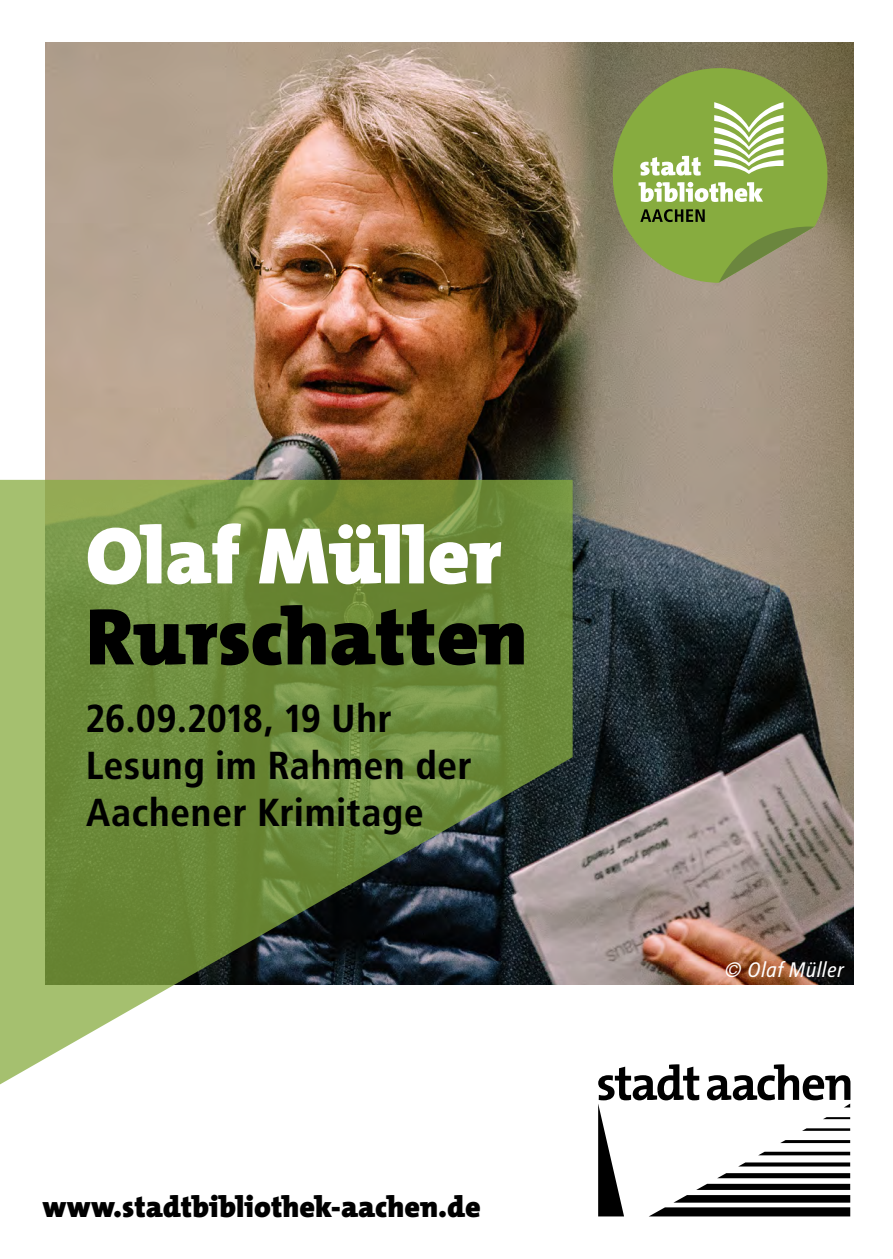
<style>
.page{position:relative;width:893px;height:1259px;background:#fff}
.page>*{position:absolute;margin:0;border:0;box-sizing:border-box;transform-origin:0 0}
.t1{font:900 81px "The Mix Os F";color:#000}
.t2{font:900 81px "The Mix Os F";color:#fff}
.t3{font:700 39px/46.8px "Transit";color:#000}
.t4{font:900 30px "The Mix Os F";color:#000}
.t5{font:italic 21px "Transit";color:#fff}
</style>
<div class="page">
<img style="left:46px;top:43px;width:808px;height:941px">
<svg style="left:0;top:480px;width:573px;height:605px"></svg>
<svg style="left:598px;top:1064px;width:252px;height:152px"></svg>
<svg style="left:613px;top:68px;width:214px;height:215px;fill:#87ac3f"></svg>
<svg style="left:719px;top:226px;width:96px;height:57px"></svg>
<svg style="left:714px;top:102px;width:69px;height:72px"></svg>
<svg style="left:640px;top:156px;width:61px;height:20px"></svg>
<svg style="left:638px;top:182px;width:125px;height:20px"></svg>
<svg style="left:640px;top:209px;width:65px;height:13px"></svg>
<h1 class="t2" style="left:86px;top:504px;width:417px">Olaf Müller</h1>
<h1 class="t1" style="left:86px;top:585px;width:443px">Rurschatten</h1>
<p class="t3" style="left:86px;top:695px;width:388px">26.09.2018, 19 Uhr<br>Lesung im Rahmen der<br>Aachener Krimitage</p>
<p class="t4" style="left:43px;top:1187px;width:440px">www.stadtbibliothek-aachen.de</p>
<p class="t5" style="left:724px;top:957px;width:121px">© Olaf Müller</p>
</div>
